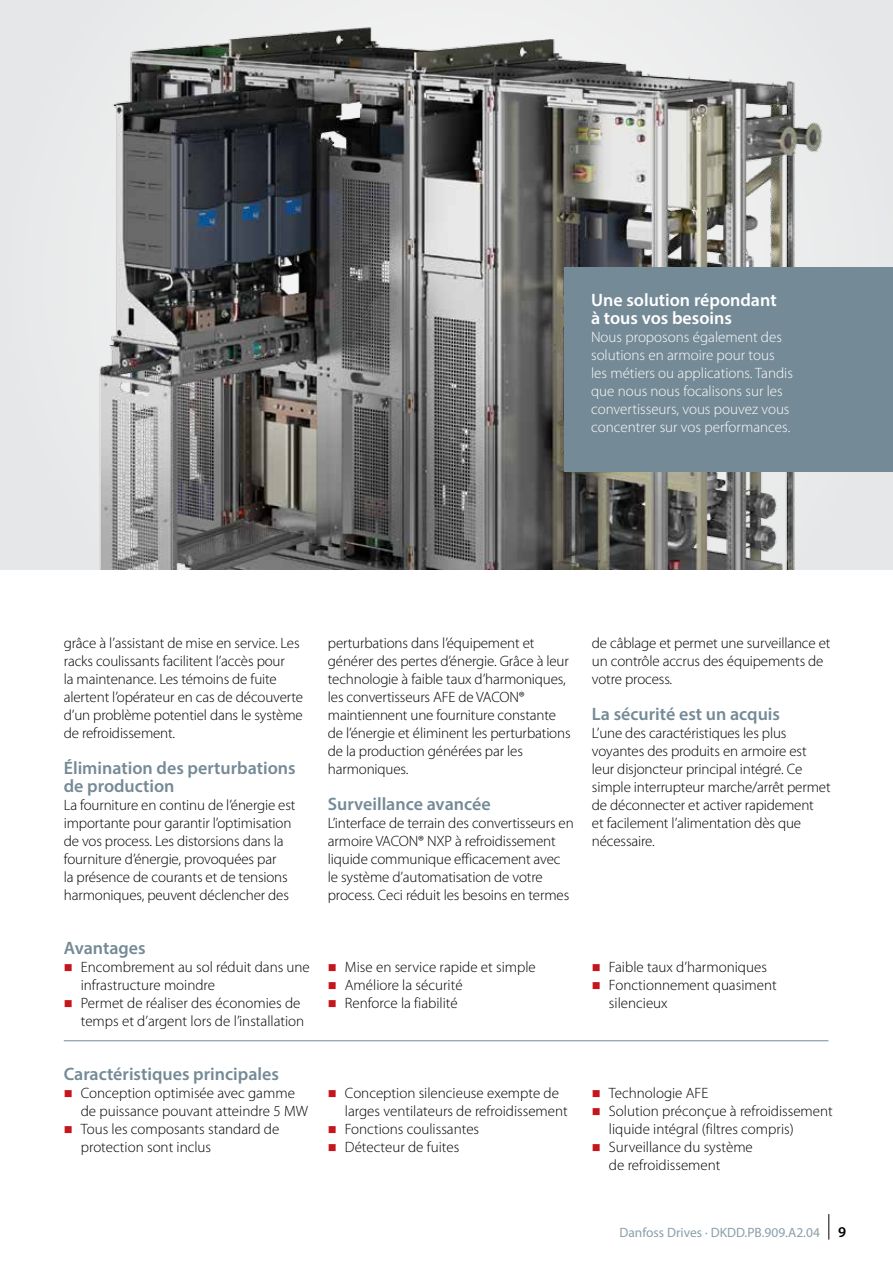
<style>
.page{position:relative;width:893px;height:1263px;background:#fff}
.page>*{position:absolute;margin:0;border:0;box-sizing:border-box;transform-origin:0 0}
.t1{font:600 18px/18px "Myriad Pro";color:#748a96}
.t2{font:600 18px/18px "Myriad Pro";color:#fff}
.t3{font:300 15px/18px "Myriad Pro";letter-spacing:-.01em;color:#000}
.t4{font:300 15px/18px "Myriad Pro";color:#fff}
.t5{font:13.5px "Myriad Pro";color:#8b9faa}
.s1{font-weight:600;font-size:15px;color:#000}
</style>
<div class="page">
<img style="left:0;top:0;width:893px;height:570px">
<div style="left:564px;top:268px;width:329px;height:204px;background:#748a96"></div>
<hr style="left:64px;top:1040px;width:764px;height:1px;background:#748a96">
<svg style="left:828px;top:1214px;width:1px;height:25px"></svg>
<p class="t2" style="left:591px;top:291px;width:187px">Une solution répondant à tous vos besoins</p>
<p class="t4" style="left:591px;top:328px;width:203px">Nous proposons également des solutions en armoire pour tous les métiers ou applications. Tandis que nous nous focalisons sur les convertisseurs, vous pouvez vous concentrer sur vos performances.</p>
<p class="t3" style="left:64px;top:634px;width:241px">grâce à l’assistant de mise en service. Les racks coulissants facilitent l’accès pour<br>la maintenance. Les témoins de fuite alertent l’opérateur en cas de découverte d’un problème potentiel dans le système de refroidissement.</p>
<p class="t1" style="left:64px;top:759px;width:233px">Élimination des perturbations de production</p>
<p class="t3" style="left:64px;top:796px;width:233px">La fourniture en continu de l’énergie est importante pour garantir l’optimisation de vos process. Les distorsions dans la fourniture d’énergie, provoquées par<br>la présence de courants et de tensions harmoniques, peuvent déclencher des</p>
<p class="t3" style="left:328px;top:634px;width:244px">perturbations dans l’équipement et générer des pertes d’énergie. Grâce à leur technologie à faible taux d’harmoniques, les convertisseurs AFE de VACON® maintiennent une fourniture constante de l’énergie et éliminent les perturbations de la production générées par les harmoniques.</p>
<p class="t1" style="left:328px;top:795px;width:164px">Surveillance avancée</p>
<p class="t3" style="left:328px;top:814px;width:247px">L’interface de terrain des convertisseurs en armoire VACON® NXP à refroidissement liquide communique efficacement avec le système d’automatisation de votre process. Ceci réduit les besoins en termes</p>
<p class="t3" style="left:592px;top:634px;width:240px">de câblage et permet une surveillance et un contrôle accrus des équipements de votre process.</p>
<p class="t1" style="left:592px;top:705px;width:190px">La sécurité est un acquis</p>
<p class="t3" style="left:592px;top:724px;width:240px">L’une des caractéristiques les plus voyantes des produits en armoire est leur disjoncteur principal intégré. Ce simple interrupteur marche/arrêt permet de déconnecter et activer rapidement<br>et facilement l’alimentation dès que nécessaire.</p>
<p class="t1" style="left:64px;top:939px;width:83px">Avantages</p>
<p class="t3" style="left:81px;top:958px;width:231px">Encombrement au sol réduit dans une infrastructure moindre<br>Permet de réaliser des économies de temps et d’argent lors de l’installation</p>
<p class="t3" style="left:345px;top:958px;width:193px">Mise en service rapide et simple<br>Améliore la sécurité<br>Renforce la fiabilité</p>
<p class="t3" style="left:609px;top:958px;width:169px">Faible taux d’harmoniques<br>Fonctionnement quasiment silencieux</p>
<p class="t1" style="left:64px;top:1065px;width:217px">Caractéristiques principales</p>
<p class="t3" style="left:81px;top:1084px;width:229px">Conception optimisée avec gamme de puissance pouvant atteindre 5 MW<br>Tous les composants standard de protection sont inclus</p>
<p class="t3" style="left:345px;top:1084px;width:224px">Conception silencieuse exempte de larges ventilateurs de refroidissement<br>Fonctions coulissantes<br>Détecteur de fuites</p>
<p class="t3" style="left:609px;top:1084px;width:225px">Technologie AFE<br>Solution préconçue à refroidissement liquide intégral (filtres compris)<br>Surveillance du système<br>de refroidissement</p>
<p class="t5" style="left:619px;top:1224px;width:228px">Danfoss Drives · DKDD.PB.909.A2.04 <span class="s1">9</span></p>
</div>
